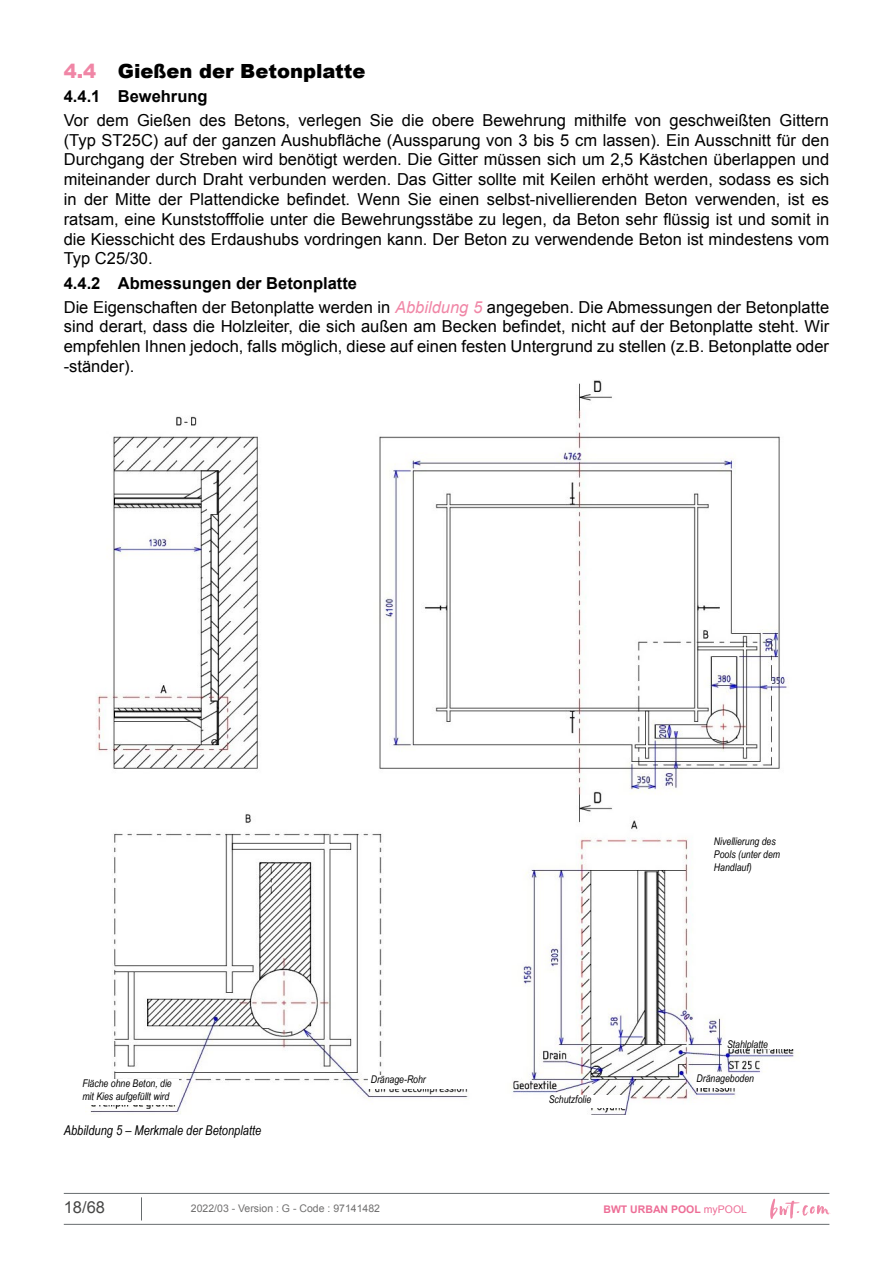
<style>
.page{position:relative;width:893px;height:1263px;background:#fff}
.page>*{position:absolute;margin:0;border:0;box-sizing:border-box;transform-origin:0 0}
.t1{font:900 19.5px "Arial";color:#000}
.t2{font:16.5px/19.8px "Arial";color:#000;text-align:justify}
.t3{font:700 16.5px "Arial";color:#000}
.t4{font:16.5px "Arial";color:#474746}
.t5{font:italic 13.5px "Arial Narrow";color:#000}
.t6{font:italic 10.65px/12.8px "Arial Narrow";color:#000}
.t7{font:10.5px "Arial";color:#706f6f}
.t8{font:700 10.5px "Arial";color:#ed6d96}
.s1{color:#f086a6}
.s2{font-weight:700}
.s3{font-style:italic;color:#f086a6}
.s4{font-weight:400}
</style>
<div class="page">
<hr style="left:64px;top:1224px;width:765px;height:1px;background:#676c6e">
<svg style="left:141px;top:1197px;width:1px;height:23px"></svg>
<svg style="left:770px;top:1199px;width:59px;height:20px"></svg>
<hr style="left:64px;top:1193px;width:765px;height:1px;background:#676c6e">
<img style="left:90px;top:380px;width:709px;height:734px">
<div style="left:82px;top:1079px;width:97px;height:25px;background:#fff"></div>
<div style="left:368px;top:1075px;width:107px;height:14px;background:#fff"></div>
<div style="left:727px;top:1040px;width:72px;height:8px;background:#fff"></div>
<div style="left:696px;top:1075px;width:72px;height:12px;background:#fff"></div>
<div style="left:549px;top:1096px;width:76px;height:12px;background:#fff"></div>
<p class="t1" style="left:64px;top:57px;width:303px"><span class="s1">4.4</span> Gießen der Betonplatte</p>
<p class="t3" style="left:64px;top:85px;width:145px">4.4.1 Bewehrung</p>
<p class="t2" style="left:64px;top:110px;width:767px">Vor dem Gießen des Betons, verlegen Sie die obere Bewehrung mithilfe von geschweißten Gittern (Typ ST25C) auf der ganzen Aushubfläche (Aussparung von 3 bis 5 cm lassen). Ein Ausschnitt für den Durchgang der Streben wird benötigt werden. Die Gitter müssen sich um 2,5 Kästchen überlappen und miteinander durch Draht verbunden werden. Das Gitter sollte mit Keilen erhöht werden, sodass es sich in der Mitte der Plattendicke befindet. Wenn Sie einen selbst-nivellierenden Beton verwenden, ist es ratsam, eine Kunststofffolie unter die Bewehrungsstäbe zu legen, da Beton sehr flüssig ist und somit in die Kiesschicht des Erdaushubs vordringen kann. Der Beton zu verwendende Beton ist mindestens vom Typ C25/30.</p>
<p class="t2" style="left:64px;top:271px;width:767px;line-height:24px"><span class="s2">4.4.2 Abmessungen der Betonplatte<br></span>Die Eigenschaften der Betonplatte werden in <span class="s3">Abbildung 5</span> angegeben. Die Abmessungen der Betonplatte</p>
<p class="t2" style="left:64px;top:317px;width:767px">sind derart, dass die Holzleiter, die sich außen am Becken befindet, nicht auf der Betonplatte steht. Wir empfehlen Ihnen jedoch, falls möglich, diese auf einen festen Untergrund zu stellen (z.B. Betonplatte oder -ständer).</p>
<p class="t6" style="left:82px;top:1077px;width:91px">Fläche ohne Beton, die mit Kies aufgefüllt wird</p>
<p class="t6" style="left:371px;top:1073px;width:57px">Dränage-Rohr</p>
<p class="t5" style="left:64px;top:1120px;width:199px">Abbildung 5 – Merkmale der Betonplatte</p>
<p class="t6" style="left:549px;top:1093px;width:44px">Schutzfolie</p>
<p class="t6" style="left:714px;top:835px;width:68px">Nivellierung des<br>Pools (unter dem<br>Handlauf)</p>
<p class="t6" style="left:727px;top:1037px;width:43px">Stahlplatte</p>
<p class="t6" style="left:696px;top:1072px;width:59px">Dränageboden</p>
<p class="t4" style="left:64px;top:1197px;width:43px">18/68</p>
<p class="t7" style="left:191px;top:1201px;width:191px">2022/03 - Version : G - Code : 97141482</p>
<p class="t8" style="left:603px;top:1202px;width:145px">BWT URBAN POOL <span class="s4">myPOOL</span></p>
</div>
